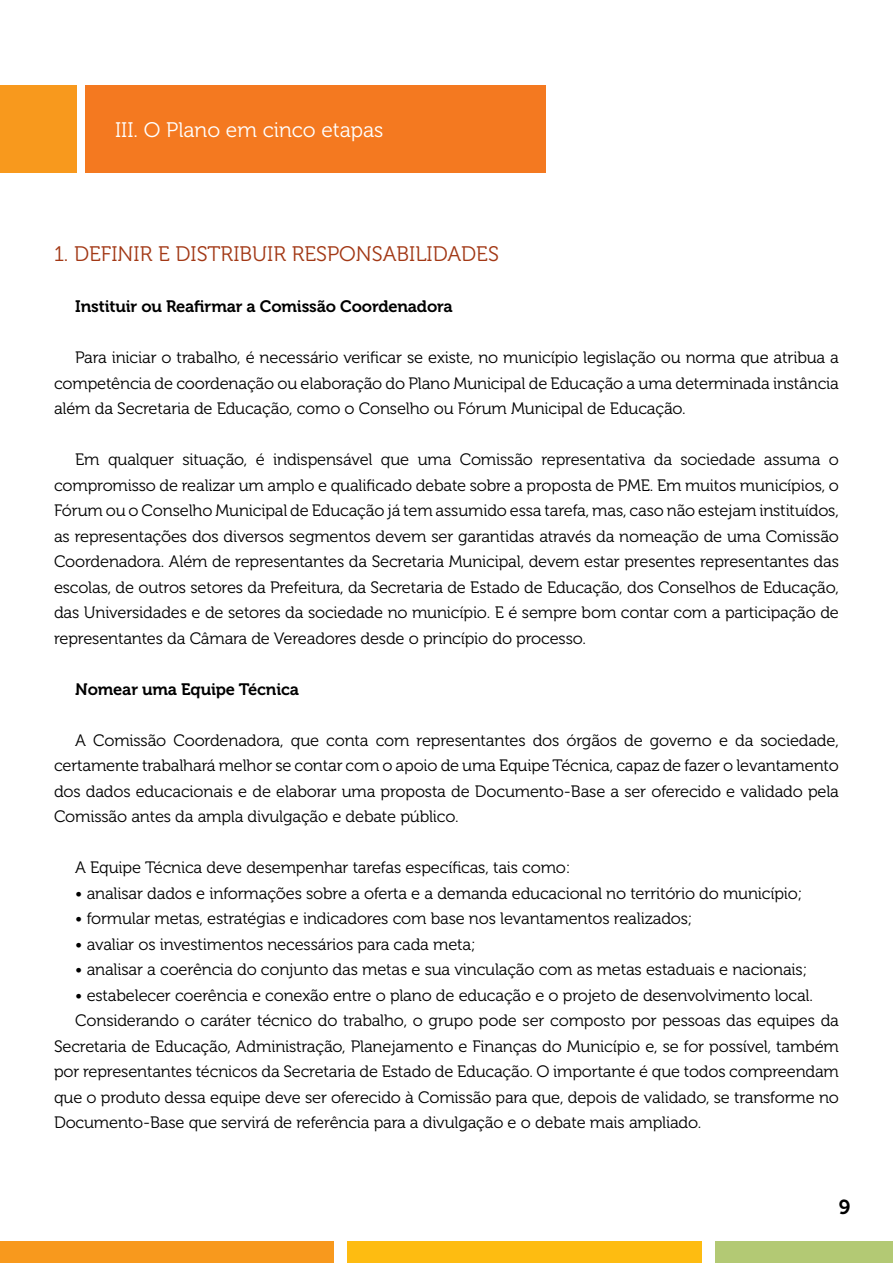
<style>
.page{position:relative;width:893px;height:1263px;background:#fff}
.page>*{position:absolute;margin:0;border:0;box-sizing:border-box;transform-origin:0 0}
.t1{font:21px "Museo 300";color:#a23815}
.t2{font:21px "Museo 300";color:#fff}
.t3{font:20.25px "Museo 700";color:#000}
.t4{font:16.5px/25.5px "Museo 300";letter-spacing:-.01em;color:#000;text-align:justify}
.t5{font:16.5px "Museo 700";letter-spacing:-.01em;color:#000}
</style>
<div class="page">
<div style="left:347px;top:1242px;width:355px;height:21px;background:#febc11"></div>
<div style="left:0;top:1242px;width:333px;height:21px;background:#f8991d"></div>
<div style="left:716px;top:1242px;width:177px;height:21px;background:#b3c974"></div>
<div style="left:0;top:85px;width:77px;height:87px;background:#f8991d"></div>
<div style="left:85px;top:85px;width:461px;height:87px;background:#f47920"></div>
<p class="t2" style="left:115px;top:118px;width:270px">III. O Plano em cinco etapas</p>
<p class="t1" style="left:54px;top:243px;width:446px">1. DEFINIR E DISTRIBUIR RESPONSABILIDADES</p>
<p class="t5" style="left:75px;top:297px;width:379px">Instituir ou Reafirmar a Comissão Coordenadora</p>
<p class="t4" style="left:54px;top:345px;width:786px;text-indent:21px">Para iniciar o trabalho, é necessário verificar se existe, no município legislação ou norma que atribua a competência de coordenação ou elaboração do Plano Municipal de Educação a uma determinada instância além da Secretaria de Educação, como o Conselho ou Fórum Municipal de Educação.</p>
<p class="t4" style="left:54px;top:447px;width:786px;text-indent:21px">Em qualquer situação, é indispensável que uma Comissão representativa da sociedade assuma o compromisso de realizar um amplo e qualificado debate sobre a proposta de PME. Em muitos municípios, o Fórum ou o Conselho Municipal de Educação já tem assumido essa tarefa, mas, caso não estejam instituídos, as representações dos diversos segmentos devem ser garantidas através da nomeação de uma Comissão Coordenadora. Além de representantes da Secretaria Municipal, devem estar presentes representantes das escolas, de outros setores da Prefeitura, da Secretaria de Estado de Educação, dos Conselhos de Educação, das Universidades e de setores da sociedade no município. E é sempre bom contar com a participação de representantes da Câmara de Vereadores desde o princípio do processo.</p>
<p class="t5" style="left:75px;top:680px;width:225px">Nomear uma Equipe Técnica</p>
<p class="t4" style="left:54px;top:728px;width:786px;text-indent:21px">A Comissão Coordenadora, que conta com representantes dos órgãos de governo e da sociedade, certamente trabalhará melhor se contar com o apoio de uma Equipe Técnica, capaz de fazer o levantamento dos dados educacionais e de elaborar uma proposta de Documento-Base a ser oferecido e validado pela Comissão antes da ampla divulgação e debate público.</p>
<p class="t4" style="left:75px;top:855px;width:497px">A Equipe Técnica deve desempenhar tarefas específicas, tais como:</p>
<p class="t4" style="left:75px;top:881px;width:729px">• analisar dados e informações sobre a oferta e a demanda educacional no território do município;</p>
<p class="t4" style="left:75px;top:906px;width:619px">• formular metas, estratégias e indicadores com base nos levantamentos realizados;</p>
<p class="t4" style="left:75px;top:932px;width:402px">• avaliar os investimentos necessários para cada meta;</p>
<p class="t4" style="left:75px;top:957px;width:734px">• analisar a coerência do conjunto das metas e sua vinculação com as metas estaduais e nacionais;</p>
<p class="t4" style="left:75px;top:983px;width:739px">• estabelecer coerência e conexão entre o plano de educação e o projeto de desenvolvimento local.</p>
<p class="t4" style="left:75px;top:1008px;width:765px">Considerando o caráter técnico do trabalho, o grupo pode ser composto por pessoas das equipes da</p>
<p class="t4" style="left:54px;top:1034px;width:786px">Secretaria de Educação, Administração, Planejamento e Finanças do Município e, se for possível, também</p>
<p class="t4" style="left:54px;top:1059px;width:786px">por representantes técnicos da Secretaria de Estado de Educação. O importante é que todos compreendam</p>
<p class="t4" style="left:54px;top:1085px;width:786px">que o produto dessa equipe deve ser oferecido à Comissão para que, depois de validado, se transforme no</p>
<p class="t4" style="left:54px;top:1110px;width:649px">Documento-Base que servirá de referência para a divulgação e o debate mais ampliado.</p>
<p class="t3" style="left:839px;top:1196px;width:13px">9</p>
</div>
